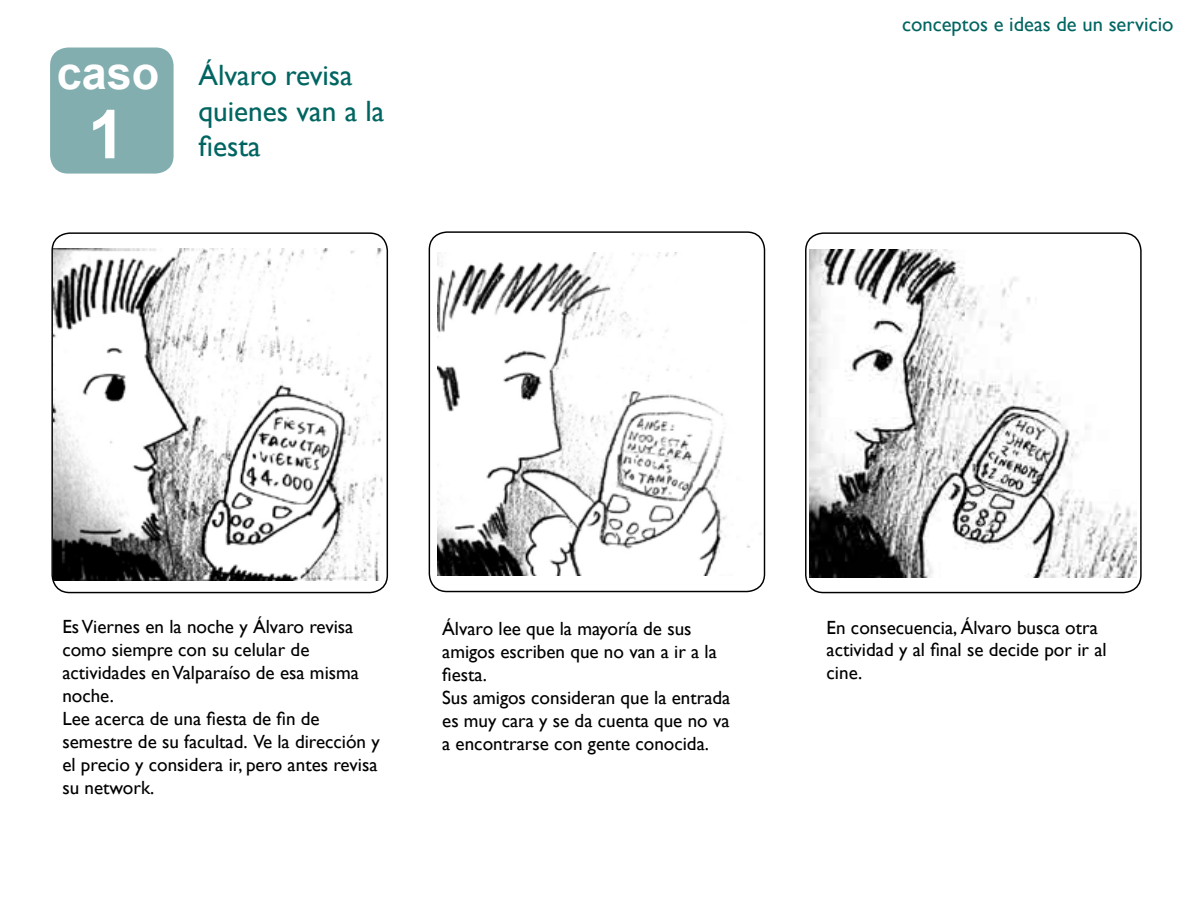
<style>
.page{position:relative;width:1188px;height:918px;background:#fff}
.page>*{position:absolute;margin:0;border:0;box-sizing:border-box;transform-origin:0 0}
.t1{font:700 67.5px "Arial";color:#fff}
.t2{font:700 45px "Arial";color:#fff}
.t3{font:29.4px/35.2px "Gill Sans";color:#006561}
.t4{font:20.55px "Gill Sans";color:#006561}
.t5{font:19.05px/23px "Gill Sans";color:#000}
</style>
<div class="page">
<div style="left:51px;top:232px;width:337px;height:361px;border:1px solid #000;border-radius:18px"></div>
<div style="left:429px;top:231px;width:336px;height:361px;border:1px solid #000;border-radius:18px"></div>
<div style="left:805px;top:232px;width:337px;height:361px;border:1px solid #000;border-radius:18px"></div>
<img style="left:53px;top:248px;width:330px;height:333px">
<img style="left:438px;top:252px;width:323px;height:324px">
<img style="left:809px;top:249px;width:328px;height:328px">
<div style="left:50px;top:48px;width:124px;height:126px;background:#82aeaf;border-radius:18px"></div>
<h2 class="t2" style="left:57px;top:44px;width:104px">caso</h2>
<h1 class="t1" style="left:88px;top:90px;width:39px">1</h1>
<h3 class="t3" style="left:198px;top:59px;width:187px">Álvaro revisa quienes van a la</h3>
<h3 class="t3" style="left:198px;top:129px;width:64px">fiesta</h3>
<p class="t4" style="left:902px;top:12px;width:273px">conceptos e ideas de un servicio</p>
<p class="t5" style="left:62px;top:616px;width:319px">Es Viernes en la noche y Álvaro revisa como siempre con su celular de actividades en Valparaíso de esa misma noche.<br>Lee acerca de una fiesta de fin de semestre de su facultad. Ve la dirección y el precio y considera ir, pero antes revisa su network.</p>
<p class="t5" style="left:442px;top:618px;width:290px">Álvaro lee que la mayoría de sus amigos escriben que no van a ir a la fiesta.<br>Sus amigos consideran que la entrada es muy cara y se da cuenta que no va a encontrarse con gente conocida.</p>
<p class="t5" style="left:827px;top:616px;width:282px">En consecuencia, Álvaro busca otra actividad y al final se decide por ir al cine.</p>
</div>
